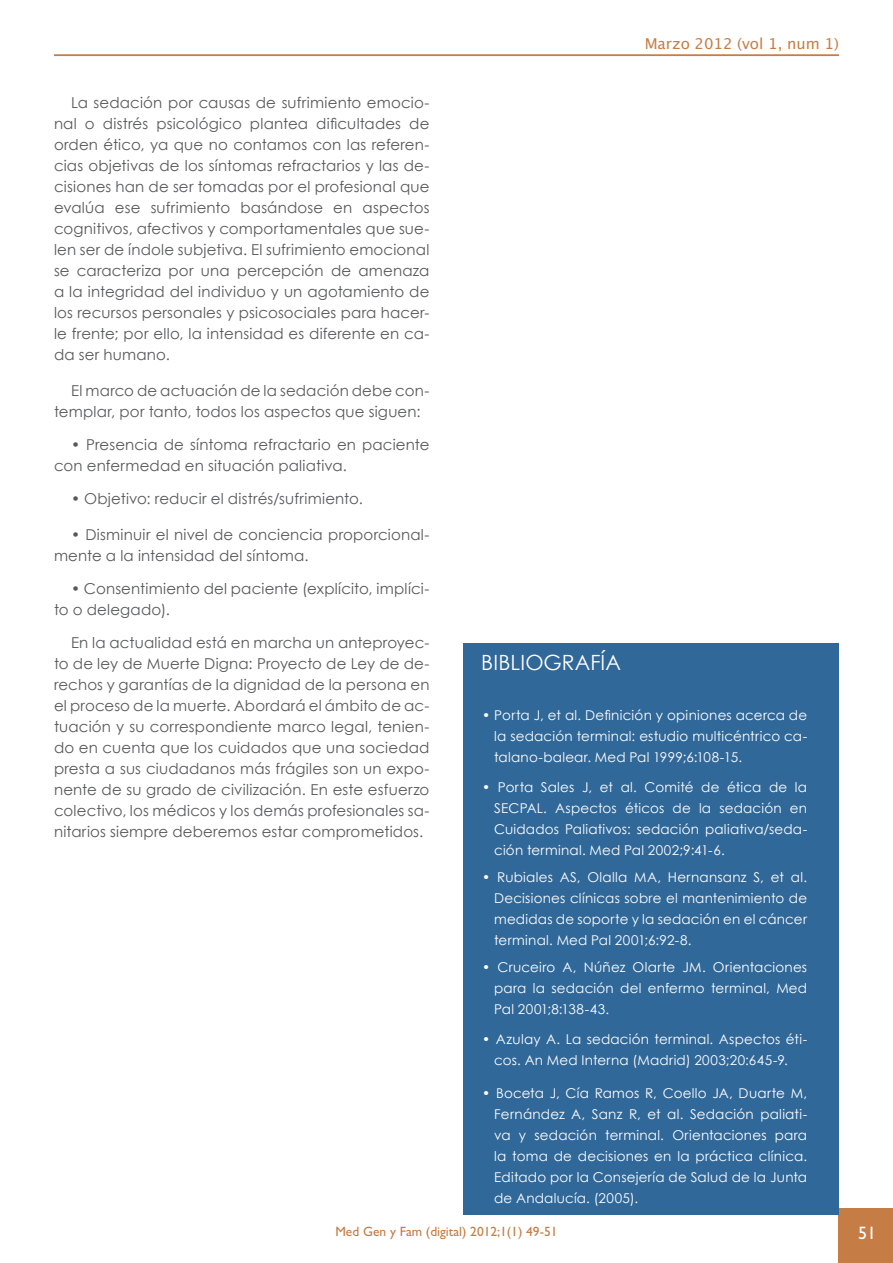
<style>
.page{position:relative;width:893px;height:1263px;background:#fff}
.page>*{position:absolute;margin:0;border:0;box-sizing:border-box;transform-origin:0 0}
.Bibliografía_título{font:21px "Century Gothic";letter-spacing:.005em;color:#fff}
.t1{font:18px "Gill Sans";color:#fff}
.Parrafo{font:15px/21px "Century Gothic";letter-spacing:.01em;color:#57585a}
.t2{font:15px "Lucida Grande";color:#c57d45}
.Bibliografía{font:13.5px/21px "Century Gothic";letter-spacing:.015em;color:#fff;text-align:justify}
.t3{font:13.5px "Gill Sans";color:#c57d45}
</style>
<div class="page">
<div style="left:839px;top:1209px;width:54px;height:54px;background:#c57d45"></div>
<hr style="left:54px;top:55px;width:785px;height:1px;background:#c57d45">
<div style="left:463px;top:643px;width:376px;height:572px;background:#306899"></div>
<p class="Parrafo" style="left:54px;top:92px;width:377px;text-align:justify;text-indent:17px">La sedación por causas de sufrimiento emocio&shy;nal o distrés psicológico plantea dificultades de orden ético, ya que no contamos con las referen&shy;cias objetivas de los síntomas refractarios y las de&shy;cisiones han de ser tomadas por el profesional que evalúa ese sufrimiento basándose en aspectos cognitivos, afectivos y comportamentales que sue&shy;len ser de índole subjetiva. El sufrimiento emocional se caracteriza por una percepción de amenaza a la integridad del individuo y un agotamiento de los recursos personales y psicosociales para hacer&shy;le frente; por ello, la intensidad es diferente en ca&shy;da ser humano.</p>
<p class="Parrafo" style="left:54px;top:380px;width:377px;text-indent:17px">El marco de actuación de la sedación debe con&shy;templar, por tanto, todos los aspectos que siguen:</p>
<p class="Parrafo" style="left:54px;top:434px;width:377px;text-indent:17px">• Presencia de síntoma refractario en paciente con enfermedad en situación paliativa.</p>
<p class="Parrafo" style="left:71px;top:488px;width:293px">• Objetivo: reducir el distrés/sufrimiento.</p>
<p class="Parrafo" style="left:54px;top:524px;width:377px;text-indent:17px">• Disminuir el nivel de conciencia proporcional&shy;mente a la intensidad del síntoma.</p>
<p class="Parrafo" style="left:54px;top:578px;width:377px;text-indent:17px">• Consentimiento del paciente (explícito, implíci&shy;to o delegado).</p>
<p class="Parrafo" style="left:54px;top:632px;width:377px;text-align:justify;text-indent:17px">En la actualidad está en marcha un anteproyec&shy;to de ley de Muerte Digna: Proyecto de Ley de de&shy;rechos y garantías de la dignidad de la persona en el proceso de la muerte. Abordará el ámbito de ac&shy;tuación y su correspondiente marco legal, tenien&shy;do en cuenta que los cuidados que una sociedad presta a sus ciudadanos más frágiles son un expo&shy;nente de su grado de civilización. En este esfuerzo colectivo, los médicos y los demás profesionales sa&shy;nitarios siempre deberemos estar comprometidos.</p>
<p class="t2" style="left:645px;top:35px;width:196px">Marzo 2012 (vol 1, num 1)</p>
<p class="Bibliografía_título" style="left:481px;top:648px;width:141px">BIBLIOGRAFÍA</p>
<p class="Bibliografía" style="left:494px;top:704px;width:315px;text-indent:-12px">• Porta J, et al. Definición y opiniones acerca de la sedación terminal: estudio multicéntrico ca&shy;talano-balear. Med Pal 1999;6:108-15.</p>
<p class="Bibliografía" style="left:494px;top:776px;width:315px;text-indent:-12px">• Porta Sales J, et al. Comité de ética de la SECPAL. Aspectos éticos de la sedación en Cuidados Paliativos: sedación paliativa/seda&shy;ción terminal. Med Pal 2002;9:41-6.</p>
<p class="Bibliografía" style="left:494px;top:866px;width:314px;text-indent:-12px">• Rubiales AS, Olalla MA, Hernansanz S, et al.<br>Decisiones clínicas sobre el mantenimiento de medidas de soporte y la sedación en el cáncer terminal. Med Pal 2001;6:92-8.</p>
<p class="Bibliografía" style="left:494px;top:956px;width:314px;text-indent:-12px">• Cruceiro A, Núñez Olarte JM. Orientaciones para la sedación del enfermo terminal, Med Pal 2001;8:138-43.</p>
<p class="Bibliografía" style="left:482px;top:1028px;width:327px;text-align:center">• Azulay A. La sedación terminal. Aspectos éti&shy;cos. An Med Interna (Madrid) 2003;20:645-9.</p>
<p class="Bibliografía" style="left:494px;top:1082px;width:315px;text-indent:-12px">• Boceta J, Cía Ramos R, Coello JA, Duarte M, Fernández A, Sanz R, et al. Sedación paliati&shy;va y sedación terminal. Orientaciones para la toma de decisiones en la práctica clínica.<br>Editado por la Consejería de Salud de la Junta de Andalucía. (2005).</p>
<p class="t3" style="left:335px;top:1223px;width:224px">Med Gen y Fam (digital) 2012;1(1) 49-51</p>
<p class="t1" style="left:858px;top:1223px;width:19px">51</p>
</div>
